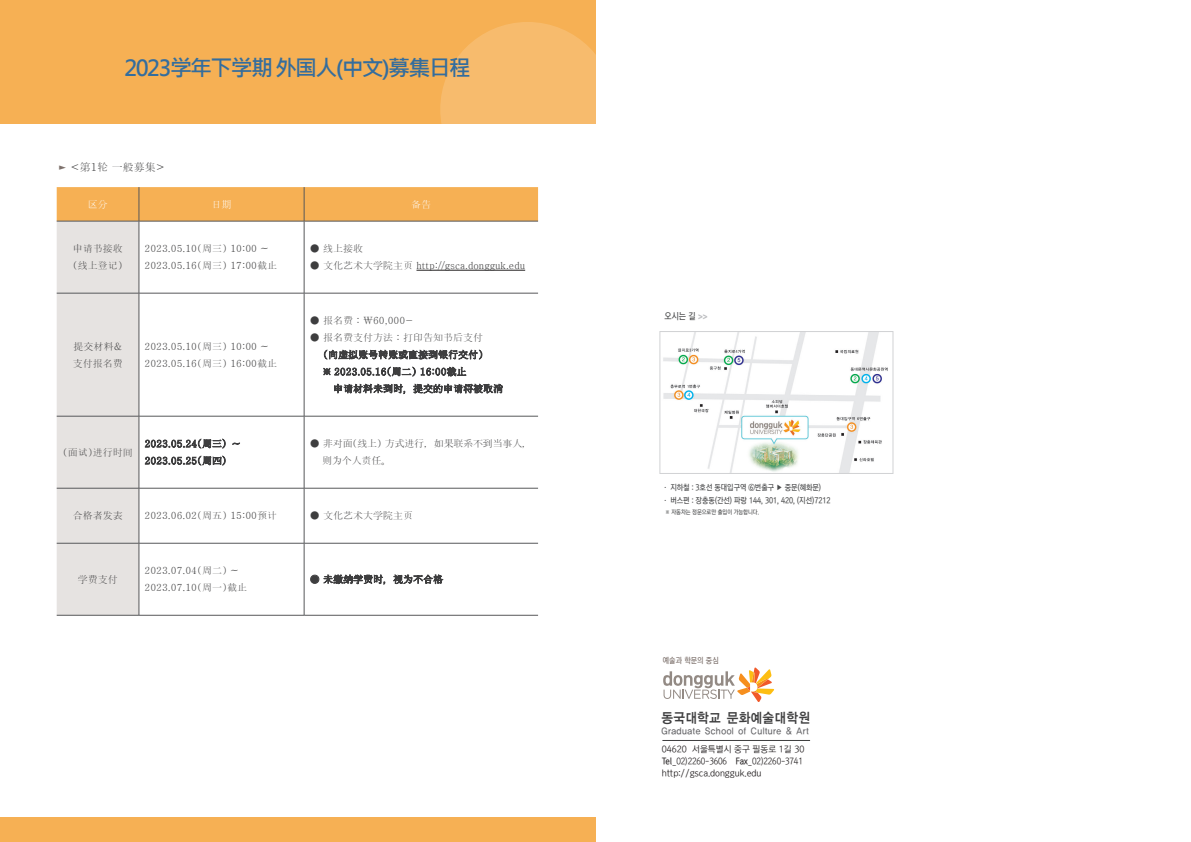
<style>
.page{position:relative;width:1191px;height:842px;background:#fff}
.page>*{position:absolute;margin:0;border:0;box-sizing:border-box;transform-origin:0 0}
.t1{font:700 22px "Microsoft Jheng Hei";letter-spacing:-.08em;color:#346d9d}
.t2{font:13.8px "YDIYGO140 KSCPC EUC H";letter-spacing:-.04em;color:#3e3e3f;scale:.9 1}
.t3{font:11px "Haansoft Batang";color:#3e3e3f}
.MSÿFFFFB9ÿFFFFD9ÿFF{font:10px/17px "Haansoft Batang";color:#3e3e3f}
.t4{font:10px "YDIYGO130 KSCPC EUC H";letter-spacing:-.02em;color:#636366;scale:.9 1}
.MSÿFFFFB9ÿFFFFD9ÿFF-2{font:10px "Haansoft Batang";letter-spacing:-.02em;color:#3e3e3f}
.MSÿFFFFB9ÿFFFFD9ÿFF-3{font:10px "Haansoft Batang";color:#fff}
.t5{font:9.2px "Korean GD14 R";color:#4b4c4d;scale:.9 1}
.t6{font:9px "Korean GD12 R";letter-spacing:-.01em;color:#231f20}
.t7{font:9px "Korean GD12 R";letter-spacing:-.01em;color:#231f20;scale:.91 1}
.t8{font:8.2px "Korean GD14 R";letter-spacing:-.01em;color:#4b4c4d;scale:.9 1}
.t9{font:8.2px "Korean GD14 R";color:#7d716c;scale:.9 1}
.t10{font:6.1px "Korean GD14 R";letter-spacing:-.01em;color:#4b4c4d;scale:.9 1}
.s1{font-family:"Yoon Myungjo M";color:#7d716c}
.s2{font-family:"Arial Rounded MT Bold";color:#bcbdc0}
.s3{font-family:"Korean GD14 R"}
</style>
<div class="page">
<div style="left:0;top:0;width:595px;height:123px;background:#f6b054"></div>
<div style="left:0;top:817px;width:595px;height:25px;background:#f6b054"></div>
<svg style="left:440px;top:22px;width:175px;height:175px;fill:#f7bb6d"></svg>
<hr style="left:57px;top:615px;width:82px;height:1px;background:#57585a">
<hr style="left:139px;top:615px;width:165px;height:1px;background:#57585a">
<hr style="left:304px;top:615px;width:234px;height:1px;background:#57585a">
<svg style="left:57px;top:187px;width:481px;height:428px"></svg>
<hr style="left:662px;top:740px;width:148px;height:1px;background:#3e3e3f">
<svg style="left:663px;top:667px;width:112px;height:35px"></svg>
<img style="left:663px;top:333px;width:225px;height:139px">
<div style="left:659px;top:331px;width:234px;height:143px;border:1px solid #d1d2d4"></div>
<p class="t1" style="left:125px;top:54px;width:348px">2023学年下学期 外国人(中文)募集日程</p>
<p class="t3" style="left:57px;top:161px;width:110px"><span class="s1">►</span> &lt;第1轮 一般募集&gt;</p>
<p class="MSÿFFFFB9ÿFFFFD9ÿFF-3" style="left:88px;top:198px;width:21px">区分</p>
<p class="MSÿFFFFB9ÿFFFFD9ÿFF-3" style="left:211px;top:198px;width:21px">日期</p>
<p class="MSÿFFFFB9ÿFFFFD9ÿFF-3" style="left:411px;top:198px;width:21px">备告</p>
<p class="MSÿFFFFB9ÿFFFFD9ÿFF" style="left:73px;top:240px;width:51px">申请书接收</p>
<p class="MSÿFFFFB9ÿFFFFD9ÿFF" style="left:73px;top:257px;width:51px">(线上登记)</p>
<p class="MSÿFFFFB9ÿFFFFD9ÿFF" style="left:145px;top:240px;width:134px">2023.05.10(周三) 10:00 ~<br>2023.05.16(周三) 17:00截止</p>
<p class="MSÿFFFFB9ÿFFFFD9ÿFF" style="left:310px;top:240px;width:55px">● 线上接收</p>
<p class="MSÿFFFFB9ÿFFFFD9ÿFF" style="left:310px;top:257px;width:217px">● 文化艺术大学院主页 http://gsca.dongguk.edu</p>
<p class="MSÿFFFFB9ÿFFFFD9ÿFF" style="left:74px;top:338px;width:50px">提交材料&amp;</p>
<p class="MSÿFFFFB9ÿFFFFD9ÿFF" style="left:73px;top:355px;width:51px">支付报名费</p>
<p class="MSÿFFFFB9ÿFFFFD9ÿFF" style="left:145px;top:338px;width:134px">2023.05.10(周三) 10:00 ~<br>2023.05.16(周三) 16:00截止</p>
<p class="MSÿFFFFB9ÿFFFFD9ÿFF" style="left:63px;top:444px;width:71px">(面试)进行时间</p>
<p class="MSÿFFFFB9ÿFFFFD9ÿFF" style="left:310px;top:312px;width:105px">● 报名费 : ￦60,000-</p>
<p class="MSÿFFFFB9ÿFFFFD9ÿFF" style="left:310px;top:329px;width:175px">● 报名费支付方法 : 打印告知书后支付</p>
<p class="MSÿFFFFB9ÿFFFFD9ÿFF-2" style="left:310px;top:438px;width:224px">● 非对面(线上) 方式进行，如果联系不到当事人，</p>
<p class="MSÿFFFFB9ÿFFFFD9ÿFF" style="left:322px;top:452px;width:70px">则为个人责任。</p>
<p class="MSÿFFFFB9ÿFFFFD9ÿFF" style="left:73px;top:507px;width:51px">合格者发表</p>
<p class="MSÿFFFFB9ÿFFFFD9ÿFF" style="left:145px;top:507px;width:134px">2023.06.02(周五) 15:00预计</p>
<p class="MSÿFFFFB9ÿFFFFD9ÿFF" style="left:310px;top:507px;width:105px">● 文化艺术大学院主页</p>
<p class="MSÿFFFFB9ÿFFFFD9ÿFF" style="left:78px;top:571px;width:41px">学费支付</p>
<p class="MSÿFFFFB9ÿFFFFD9ÿFF" style="left:145px;top:562px;width:95px">2023.07.04(周二) ~</p>
<p class="MSÿFFFFB9ÿFFFFD9ÿFF" style="left:145px;top:579px;width:104px">2023.07.10(周一)截止</p>
<p class="t5" style="left:664px;top:311px;width:49px">오시는 길 <span class="s2">&gt;&gt;</span></p>
<p class="t8" style="left:662px;top:482px;width:178px">· 지하철 : 3호선 동대입구역 ⑥번출구 ▶ 중문(혜화문)</p>
<p class="t8" style="left:662px;top:496px;width:189px">· 버스편 : 장충동(간선) 파랑 144, 301, 420, (지선)7212</p>
<p class="t10" style="left:665px;top:509px;width:106px">※ 자동차는 정문으로만 출입이 가능합니다.</p>
<p class="t9" style="left:663px;top:656px;width:64px">예술과 학문의 중심</p>
<p class="t2" style="left:661px;top:709px;width:167px">동국대학교 문화예술대학원</p>
<p class="t4" style="left:661px;top:726px;width:166px">Graduate School of Culture &amp; Art</p>
<p class="t6" style="left:662px;top:745px;width:144px">04620 서울특별시 중구 필동로 1길 30</p>
<p class="t7" style="left:662px;top:757px;width:157px"><span class="s3">Tel</span>_02)2260-3606 <span class="s3">Fax</span>_02)2260-3741</p>
<p class="t6" style="left:662px;top:768px;width:101px">http://gsca.dongguk.edu</p>
</div>
